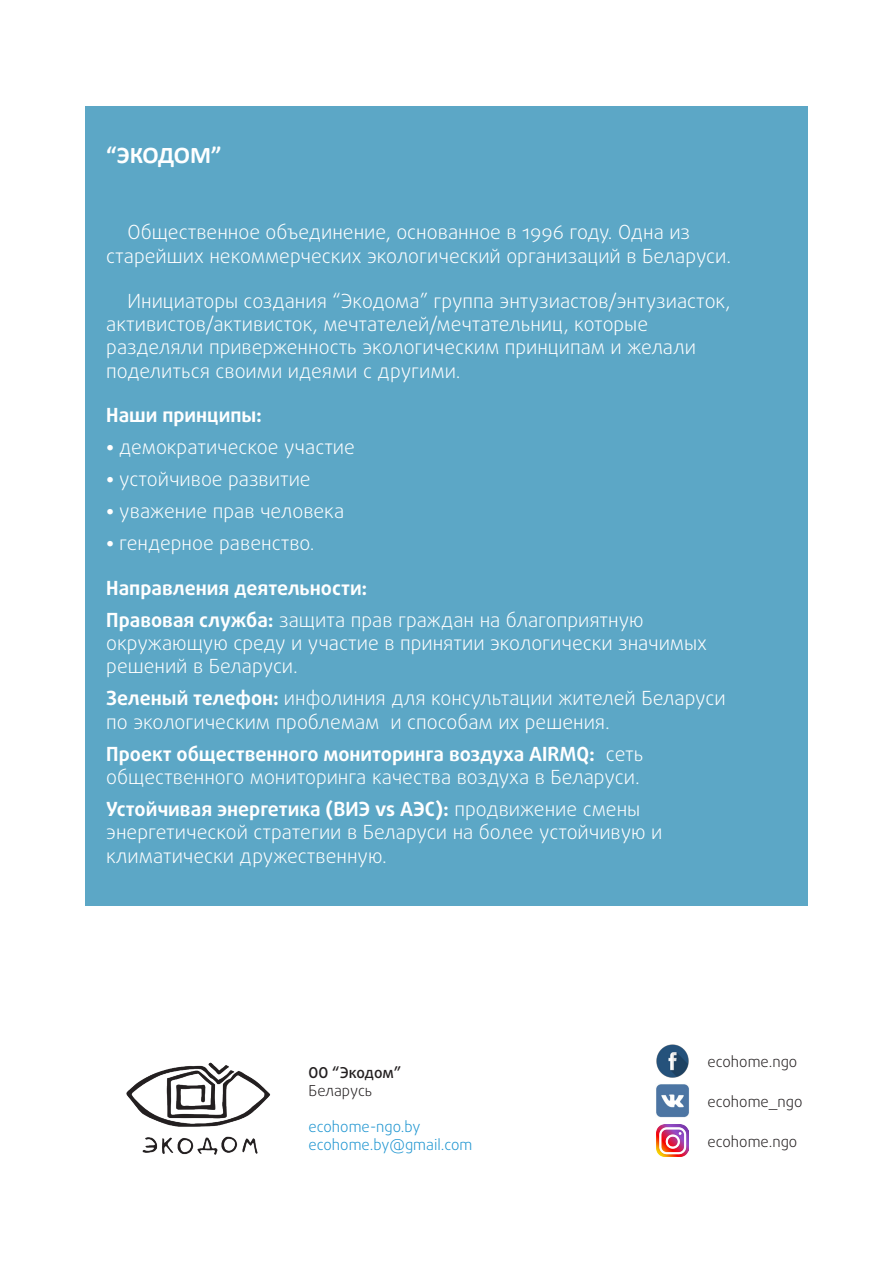
<style>
.page{position:relative;width:893px;height:1263px;background:#fff}
.page>*{position:absolute;margin:0;border:0;box-sizing:border-box;transform-origin:0 0}
.t1{font:700 24px "Calibri";letter-spacing:-.02em;color:#fff}
.t2{font:300 19.5px/23.4px "Daxline Pro";color:#fff}
.t3{font:700 19.5px "Daxline Pro";color:#fff}
.t4{font:300 15px "Daxline Pro";color:#231f20}
.t5{font:300 15px "Daxline Pro";color:#1c94d0}
.t6{font:500 15px "Daxline Pro";letter-spacing:-.01em;color:#231f20}
.s1{font-weight:700}
</style>
<div class="page">
<div style="left:85px;top:106px;width:723px;height:800px;background:#5ca7c6"></div>
<img style="left:126px;top:1062px;width:145px;height:93px">
<img style="left:656px;top:1044px;width:33px;height:34px">
<img style="left:656px;top:1084px;width:33px;height:34px">
<img style="left:656px;top:1125px;width:32px;height:32px">
<p class="t1" style="left:106px;top:139px;width:117px">“ЭКОДОМ”</p>
<p class="t2" style="left:106px;top:221px;width:626px;text-indent:21px">Общественное объединение, основанное в 1996 году. Одна из старейших некоммерческих экологический организаций в Беларуси.</p>
<p class="t2" style="left:106px;top:289px;width:626px;text-indent:21px">Инициаторы создания “Экодома” группа энтузиастов/энтузиасток, активистов/активисток, мечтателей/мечтательниц, которые разделяли приверженность экологическим принципам и желали поделиться своими идеями с другими.</p>
<p class="t3" style="left:106px;top:402px;width:157px">Наши принципы:</p>
<p class="t2" style="left:106px;top:436px;width:250px"><span class="s1">•</span> демократическое участие</p>
<p class="t2" style="left:106px;top:468px;width:206px"><span class="s1">•</span> устойчивое развитие</p>
<p class="t2" style="left:106px;top:500px;width:239px"><span class="s1">•</span> уважение прав человека</p>
<p class="t2" style="left:106px;top:531px;width:210px"><span class="s1">•</span> гендерное равенство.</p>
<p class="t3" style="left:106px;top:575px;width:263px">Направления деятельности:</p>
<p class="t2" style="left:106px;top:608px;width:602px"><span class="s1">Правовая служба:</span> защита прав граждан на благоприятную окружающую среду и участие в принятии экологически значимых решений в Беларуси.</p>
<p class="t2" style="left:106px;top:687px;width:621px"><span class="s1">Зеленый телефон:</span> инфолиния для консультации жителей Беларуси по экологическим проблемам и способам их решения.</p>
<p class="t2" style="left:106px;top:742px;width:539px"><span class="s1">Проект общественного мониторинга воздуха AIRMQ:</span> сеть общественного мониторинга качества воздуха в Беларуси.</p>
<p class="t2" style="left:106px;top:797px;width:558px"><span class="s1">Устойчивая энергетика (ВИЭ vs АЭС):</span> продвижение смены энергетической стратегии в Беларуси на более устойчивую и климатически дружественную.</p>
<p class="t6" style="left:309px;top:1062px;width:94px">ОО “Экодом”</p>
<p class="t4" style="left:309px;top:1080px;width:65px">Беларусь</p>
<p class="t5" style="left:309px;top:1116px;width:114px">ecohome-ngo.by</p>
<p class="t5" style="left:309px;top:1134px;width:165px">ecohome.by@gmail.com</p>
<p class="t4" style="left:708px;top:1051px;width:91px">ecohome.ngo</p>
<p class="t4" style="left:708px;top:1091px;width:96px">ecohome_ngo</p>
<p class="t4" style="left:708px;top:1131px;width:91px">ecohome.ngo</p>
</div>
